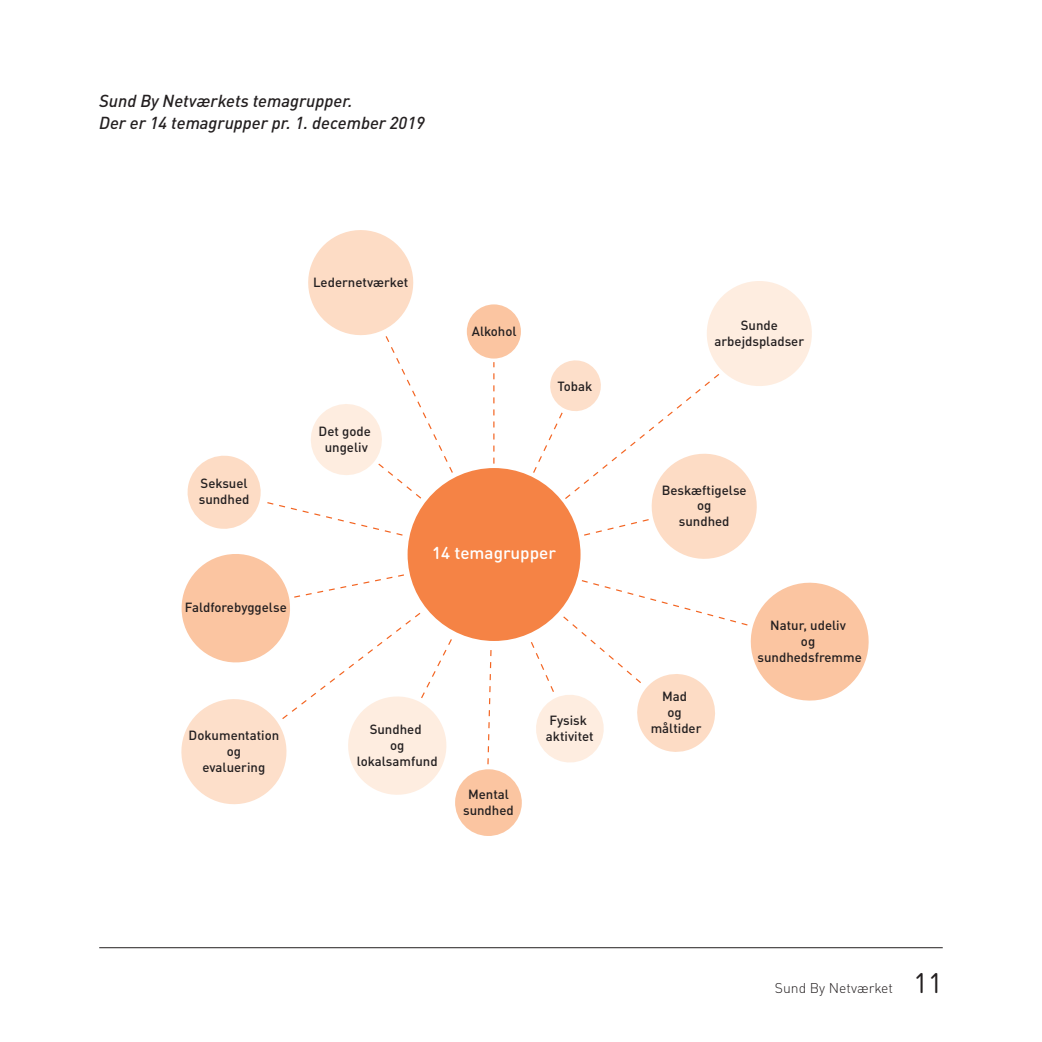
<style>
.page{position:relative;width:1042px;height:1042px;background:#fff}
.page>*{position:absolute;margin:0;border:0;box-sizing:border-box;transform-origin:0 0}
.t1{font:italic 500 17.15px/22.8px "DIN Pro";color:#231f20}
.t2{font:500 17.15px "DIN Round Pro";color:#fff}
.t3{font:300 14px "DIN Pro";color:#231f20}
.t4{font:500 13.12px/15.8px "DIN Pro";color:#231f20;text-align:center}
.s1{font-family:"DIN Round Pro";font-weight:400;font-size:28px}
</style>
<div class="page">
<hr style="left:99px;top:947px;width:844px;height:1px;background:#231f20">
<svg style="left:453px;top:767px;width:71px;height:71px"></svg>
<div style="left:451px;top:765px;width:75px;height:75px;border:4px solid #fff;border-radius:50%"></div>
<svg style="left:181px;top:230px;width:688px;height:588px"></svg>
<div style="left:406px;top:466px;width:176px;height:177px;background:#f58345;border-radius:50%"></div>
<div style="left:404px;top:464px;width:180px;height:180px;border:4px solid #fff;border-radius:50%"></div>
<h1 class="t1" style="left:99px;top:88px;width:327px">Sund By Netværkets temagrupper.<br>Der er 14 temagrupper pr. 1. december 2019</h1>
<p class="t4" style="left:199px;top:474px;width:52px;text-align:left">Seksuel sundhed</p>
<p class="t4" style="left:185px;top:598px;width:103px">Faldforebyggelse</p>
<p class="t4" style="left:313px;top:273px;width:97px">Ledernetværket</p>
<p class="t4" style="left:319px;top:422px;width:54px">Det gode ungeliv</p>
<p class="t4" style="left:472px;top:321px;width:46px">Alkohol</p>
<p class="t4" style="left:557px;top:377px;width:36px">Tobak</p>
<h1 class="t2" style="left:432px;top:541px;width:125px">14 temagrupper</h1>
<p class="t4" style="left:189px;top:726px;width:92px">Dokumentation og<br>evaluering</p>
<p class="t4" style="left:357px;top:720px;width:82px">Sundhed<br>og lokalsamfund</p>
<p class="t4" style="left:463px;top:785px;width:52px">Mental sundhed</p>
<p class="t4" style="left:546px;top:711px;width:49px;text-align:left">Fysisk aktivitet</p>
<p class="t4" style="left:714px;top:316px;width:91px">Sunde arbejdspladser</p>
<p class="t4" style="left:662px;top:480px;width:86px">Beskæftigelse og<br>sundhed</p>
<p class="t4" style="left:651px;top:687px;width:52px">Mad<br>og måltider</p>
<p class="t4" style="left:757px;top:616px;width:106px">Natur, udeliv<br>og sundhedsfremme</p>
<p class="t3" style="left:775px;top:977px;width:169px">Sund By Netværket <span class="s1">11</span></p>
</div>
